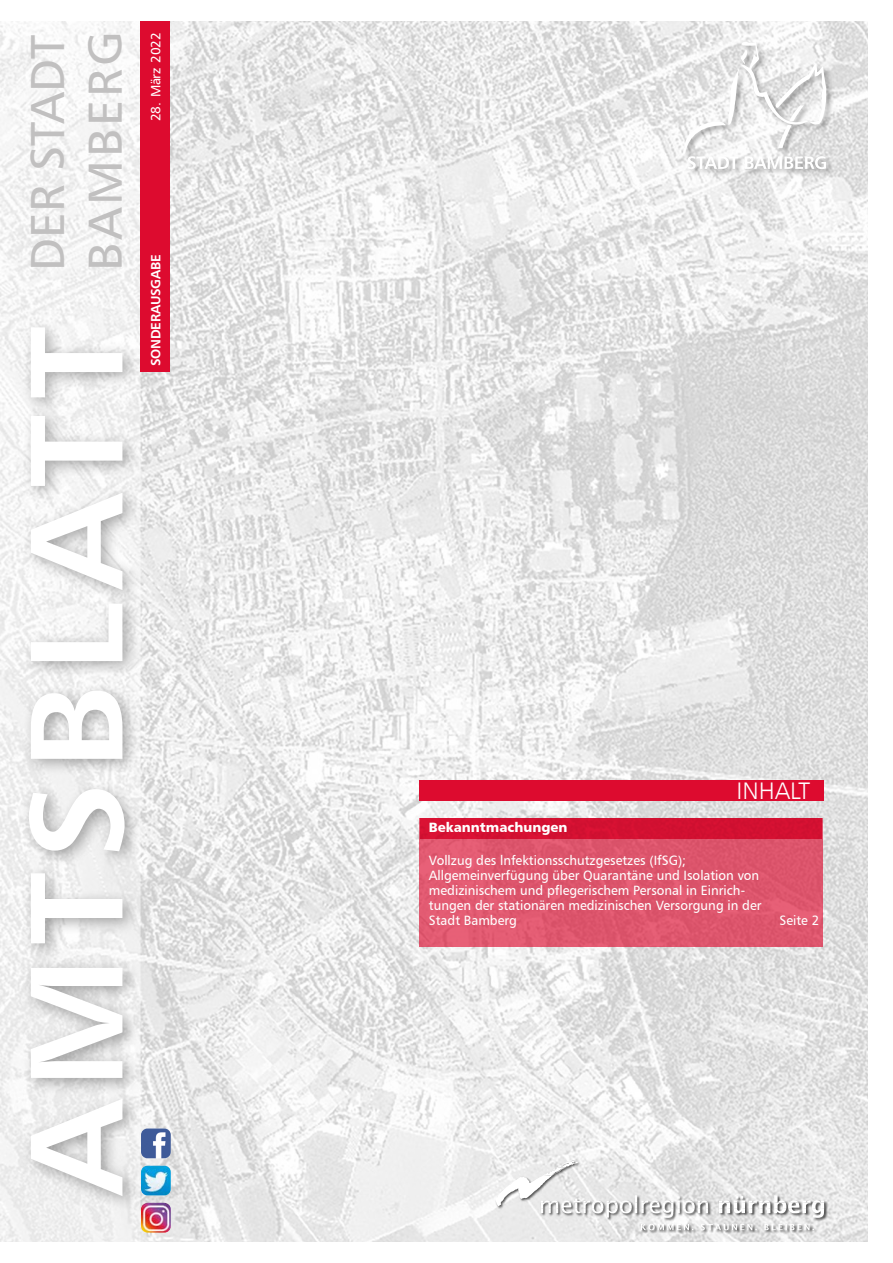
<style>
.page{position:relative;width:893px;height:1263px;background:#fff}
.page>*{position:absolute;margin:0;border:0;box-sizing:border-box;transform-origin:0 0}
.t1{font:132px "Humanist 777 BT Bold B";letter-spacing:.09em;color:#fff;scale:1.05 1}
.t2{font:48px/57.6px "Humanist 777 BT Roman B";letter-spacing:.025em;color:#c1c0c0}
.t3{font:24px "Humanist 777 BT Light B";color:#fff}
._10_Headline_Amt{font:13.5px/15px "Humanist 777 BT Roman B";color:#fff}
._11_Amt_Copy{font:13.5px "Humanist 777 BT Roman B";color:#fff}
._11_Amt_Copy-2{font:13.5px "Humanist 777 BT Black B";color:#fff}
.t4{font:13.5px "Humanist 777 BT Bold B";letter-spacing:-.02em;color:#fff}
._10_Headline_Amt-2{font:13.5px "Humanist 777 BT Roman B";letter-spacing:-.02em;color:#fff}
</style>
<div class="page">
<img style="left:0;top:21px;width:867px;height:1221px">
<div style="left:140px;top:21px;width:30px;height:351px;background:#dd0b2f"></div>
<div style="left:495px;top:1160px;width:332px;height:74px;background:#000;opacity:.66"></div>
<svg style="left:641px;top:1224px;width:173px;height:6px"></svg>
<svg style="left:495px;top:1160px;width:329px;height:58px"></svg>
<div style="left:19px;top:317px;width:124px;height:895px;background:#000;opacity:.33"></div>
<div style="left:682px;top:40px;width:151px;height:137px;background:#000;opacity:.33"></div>
<svg style="left:683px;top:41px;width:143px;height:128px"></svg>
<svg style="left:419px;top:818px;width:404px;height:129px;background:#dc4b64"></svg>
<div style="left:419px;top:780px;width:404px;height:20px;background:#dd0b2f"></div>
<div style="left:140px;top:32px;width:30px;height:338px;background:#dd0b2f"></div>
<img style="left:141px;top:1128px;width:30px;height:30px">
<img style="left:141px;top:1166px;width:30px;height:29px">
<img style="left:141px;top:1203px;width:30px;height:29px">
<p class="t2" style="left:18px;top:271px;width:242px;rotate:-90deg">DER STADT<br>BAMBERG</p>
<p class="t1" style="left:-7px;top:1195px;width:829px;rotate:-90deg">AMTSBLATT</p>
<p class="_10_Headline_Amt-2" style="left:147px;top:121px;width:91px;rotate:-90deg">28. März 2022</p>
<p class="t4" style="left:147px;top:366px;width:113px;rotate:-90deg">SONDERAUSGABE</p>
<p class="t3" style="left:736px;top:776px;width:75px">INHALT</p>
<p class="_11_Amt_Copy-2" style="left:429px;top:818px;width:140px">Bekanntmachungen</p>
<p class="_11_Amt_Copy" style="left:429px;top:852px;width:259px">Vollzug des lnfektionsschutzgesetzes (IfSG);</p>
<p class="_10_Headline_Amt" style="left:429px;top:867px;width:332px">Allgemeinverfügung über Quarantäne und Isolation von medizinischem und pflegerischem Personal in Einrich-</p>
<p class="_10_Headline_Amt" style="left:429px;top:897px;width:334px">tungen der stationären medizinischen Versorgung in der<br>Stadt Bamberg</p>
<p class="_10_Headline_Amt" style="left:779px;top:912px;width:41px">Seite 2</p>
</div>
